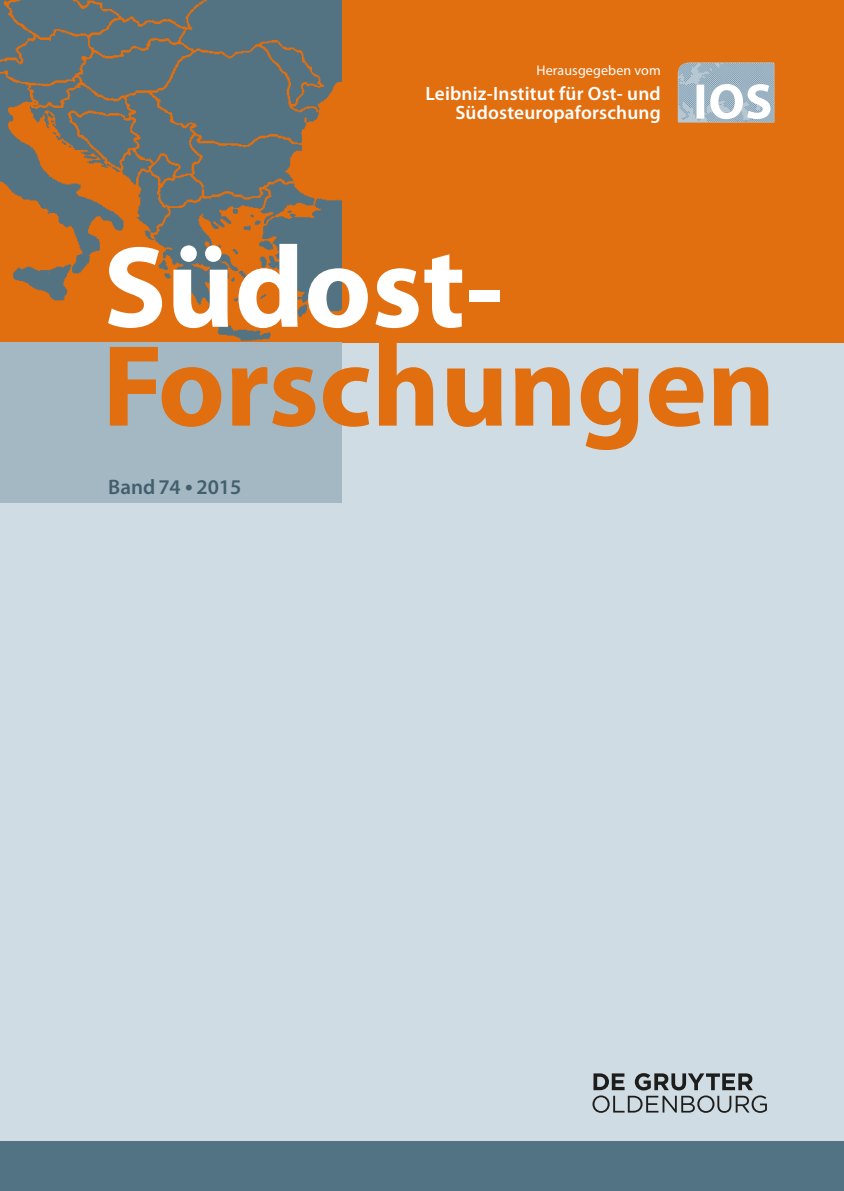
<style>
.page{position:relative;width:844px;height:1191px;background:#fff}
.page>*{position:absolute;margin:0;border:0;box-sizing:border-box;transform-origin:0 0}
.t1{font:700 116.73px "Myriad Pro";color:#e16e0f}
.t2{font:700 116.73px "Myriad Pro";color:#fff}
.t3{font:600 21px "Myriad Pro";color:#435f6c}
.t4{font:600 19.25px "Myriad Pro";letter-spacing:.01em;color:#fff}
.t5{font:14px "Myriad Pro";letter-spacing:.01em;color:#fff}
.s1{font-size:24.5px}
</style>
<div class="page">
<div style="left:0;top:0;width:843px;height:1190px;background:#d0dce3"></div>
<svg style="left:592px;top:1073px;width:174px;height:39px"></svg>
<div style="left:0;top:1141px;width:843px;height:50px;background:#527383"></div>
<div style="left:0;top:0;width:843px;height:342px;background:#e16e0f"></div>
<div style="left:0;top:342px;width:341px;height:160px;background:#a4b8c4"></div>
<img style="left:0;top:0;width:341px;height:341px">
<svg style="left:677px;top:62px;width:97px;height:61px;background:#b7c4cd"></svg>
<p class="t5" style="left:536px;top:62px;width:126px">Herausgegeben vom</p>
<p class="t4" style="left:425px;top:81px;width:237px">Leibniz-Institut für Ost- und</p>
<p class="t4" style="left:455px;top:100px;width:207px">Südosteuropaforschung</p>
<p class="t2" style="left:103px;top:211px;width:401px">Südost-</p>
<p class="t1" style="left:102px;top:310px;width:674px">Forschungen</p>
<p class="t3" style="left:108px;top:473px;width:135px">Band 74 <span class="s1">•</span> 2015</p>
</div>
